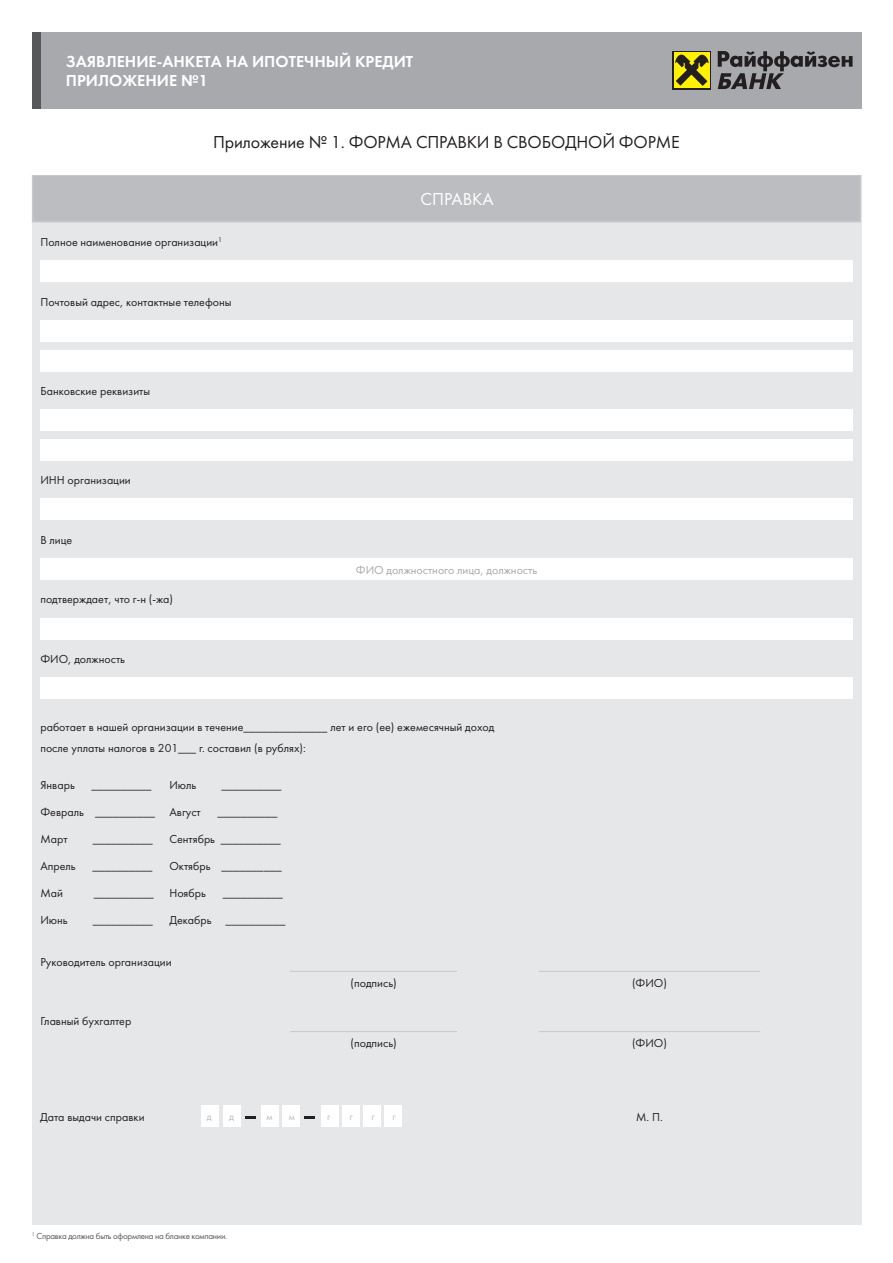
<style>
.page{position:relative;width:893px;height:1263px;background:#fff}
.page>*{position:absolute;margin:0;border:0;box-sizing:border-box;transform-origin:0 0}
.t1{font:18px "Futura Book C";letter-spacing:-.01em;color:#231f20}
.t2{font:18px "Futura Book C";color:#fff}
.t3{font:16.5px/19.8px "Futura Demi C";color:#fff}
.t4{font:12px/20.9px "Futura Book C";color:#231f20}
.t5{font:12px "Futura Book C";color:#a8a9ad}
.t6{font:10.5px "Futura Book C";color:#bcbdc0}
.t7{font:9px "Futura Book C";letter-spacing:-.03em;color:#57585a}
</style>
<div class="page">
<div style="left:32px;top:32px;width:829px;height:1193px;background:#e6e7e9"></div>
<div style="left:32px;top:108px;width:829px;height:13px;background:#a7a9ac"></div>
<div style="left:32px;top:32px;width:829px;height:76px;background:#a7a9ac"></div>
<div style="left:32px;top:32px;width:8px;height:77px;background:#57585a"></div>
<div style="left:673px;top:51px;width:38px;height:38px;background:#231f20"></div>
<div style="left:674px;top:52px;width:36px;height:36px;background:#fff101"></div>
<svg style="left:675px;top:54px;width:34px;height:32px"></svg>
<svg style="left:718px;top:51px;width:135px;height:38px"></svg>
<div style="left:32px;top:175px;width:829px;height:47px;background:#bcbdc0;border:2px solid #c7c8ca"></div>
<div style="left:40px;top:261px;width:813px;height:21px;background:#fff"></div>
<div style="left:40px;top:320px;width:813px;height:21px;background:#fff"></div>
<div style="left:40px;top:350px;width:813px;height:21px;background:#fff"></div>
<div style="left:40px;top:439px;width:813px;height:22px;background:#fff"></div>
<div style="left:40px;top:499px;width:813px;height:21px;background:#fff"></div>
<div style="left:40px;top:558px;width:813px;height:22px;background:#fff"></div>
<div style="left:40px;top:618px;width:813px;height:21px;background:#fff"></div>
<div style="left:40px;top:677px;width:813px;height:22px;background:#fff"></div>
<div style="left:40px;top:409px;width:813px;height:22px;background:#fff"></div>
<div style="left:32px;top:109px;width:829px;height:66px;background:#fff"></div>
<hr style="left:290px;top:971px;width:167px;height:1px;background:#c7c8ca">
<hr style="left:290px;top:1031px;width:167px;height:1px;background:#c7c8ca">
<hr style="left:539px;top:971px;width:221px;height:1px;background:#c7c8ca">
<hr style="left:539px;top:1031px;width:221px;height:1px;background:#c7c8ca">
<div style="left:202px;top:1105px;width:17px;height:22px;background:#fff"></div>
<div style="left:223px;top:1105px;width:17px;height:22px;background:#fff"></div>
<div style="left:261px;top:1105px;width:18px;height:22px;background:#fff"></div>
<div style="left:283px;top:1105px;width:17px;height:22px;background:#fff"></div>
<div style="left:321px;top:1105px;width:17px;height:22px;background:#fff"></div>
<div style="left:342px;top:1105px;width:17px;height:22px;background:#fff"></div>
<div style="left:364px;top:1105px;width:17px;height:22px;background:#fff"></div>
<div style="left:385px;top:1105px;width:17px;height:22px;background:#fff"></div>
<svg style="left:246px;top:1116px;width:10px;height:2px"></svg>
<svg style="left:304px;top:1116px;width:11px;height:2px"></svg>
<h2 class="t3" style="left:66px;top:51px;width:349px">ЗАЯВЛЕНИЕ-АНКЕТА НА ИПОТЕЧНЫЙ КРЕДИТ прило</h2>
<h2 class="t3" style="left:122px;top:71px;width:26px">жение</h2>
<h2 class="t3" style="left:181px;top:71px;width:29px">№1</h2>
<h1 class="t1" style="left:213px;top:133px;width:468px">Приложение № 1. ФОРМА СПРАВКИ В СВОБОДНОЙ ФОРМЕ</h1>
<p class="t4" style="left:40px;top:232px;width:183px">Полное наименование организации<sup>1</sup></p>
<p class="t4" style="left:40px;top:291px;width:193px">Почтовый адрес, контактные телефоны</p>
<p class="t4" style="left:40px;top:381px;width:111px">Банковские реквизиты</p>
<p class="t4" style="left:40px;top:470px;width:92px">ИНН организации</p>
<p class="t4" style="left:40px;top:529px;width:33px">В лице</p>
<p class="t4" style="left:40px;top:589px;width:134px">подтверждает, что г-н (-жа)</p>
<p class="t4" style="left:40px;top:649px;width:86px">ФИО, должность</p>
<h1 class="t2" style="left:421px;top:189px;width:75px">СПРАВКА</h1>
<p class="t5" style="left:356px;top:563px;width:183px">ФИО должностного лица, должность</p>
<p class="t4" style="left:40px;top:717px;width:455px">работает в нашей организации в течение______________ лет и его (ее) ежемесячный доход после уплаты налогов в 201___ г. составил (в рублях):</p>
<p class="t4" style="left:40px;top:774px;width:36px">Январь</p>
<p class="t4" style="left:92px;top:774px;width:61px">__________</p>
<p class="t4" style="left:169px;top:774px;width:28px">Июль</p>
<p class="t4" style="left:222px;top:774px;width:61px">__________</p>
<p class="t4" style="left:40px;top:801px;width:162px">Февраль __________ Август</p>
<p class="t4" style="left:218px;top:801px;width:61px">__________</p>
<p class="t4" style="left:40px;top:829px;width:29px">Март</p>
<p class="t4" style="left:93px;top:829px;width:189px">__________ С ентябрь __________</p>
<p class="t4" style="left:40px;top:856px;width:37px">Апрель</p>
<p class="t4" style="left:93px;top:856px;width:61px">__________</p>
<p class="t4" style="left:169px;top:856px;width:114px">Октябрь __________</p>
<p class="t4" style="left:40px;top:883px;width:24px">Май</p>
<p class="t4" style="left:94px;top:883px;width:62px">__________</p>
<p class="t4" style="left:169px;top:883px;width:38px">Ноябрь</p>
<p class="t4" style="left:223px;top:883px;width:61px">__________</p>
<p class="t4" style="left:40px;top:910px;width:29px">Июнь</p>
<p class="t4" style="left:93px;top:910px;width:61px">__________</p>
<p class="t4" style="left:169px;top:910px;width:118px">Декабрь __________</p>
<p class="t4" style="left:40px;top:951px;width:133px">Руководитель организации</p>
<p class="t4" style="left:40px;top:1011px;width:92px">Главный бухгалтер</p>
<p class="t4" style="left:351px;top:972px;width:48px">(подпись)</p>
<p class="t4" style="left:351px;top:1033px;width:48px">(подпись)</p>
<p class="t4" style="left:40px;top:1106px;width:106px">Дата выдачи справки</p>
<p class="t6" style="left:207px;top:1111px;width:6px">д</p>
<p class="t6" style="left:229px;top:1111px;width:6px">д</p>
<p class="t6" style="left:266px;top:1111px;width:8px">м</p>
<p class="t6" style="left:289px;top:1111px;width:8px">м</p>
<p class="t6" style="left:327px;top:1111px;width:5px">г</p>
<p class="t6" style="left:349px;top:1111px;width:5px">г</p>
<p class="t6" style="left:371px;top:1111px;width:5px">г</p>
<p class="t6" style="left:392px;top:1111px;width:5px">г</p>
<p class="t7" style="left:32px;top:1231px;width:197px"><sup>1</sup> Справка должна быть оформлена на бланке компании.</p>
<p class="t4" style="left:632px;top:972px;width:36px">(ФИО)</p>
<p class="t4" style="left:632px;top:1033px;width:36px">(ФИО)</p>
<p class="t4" style="left:636px;top:1106px;width:28px">М. П.</p>
</div>
